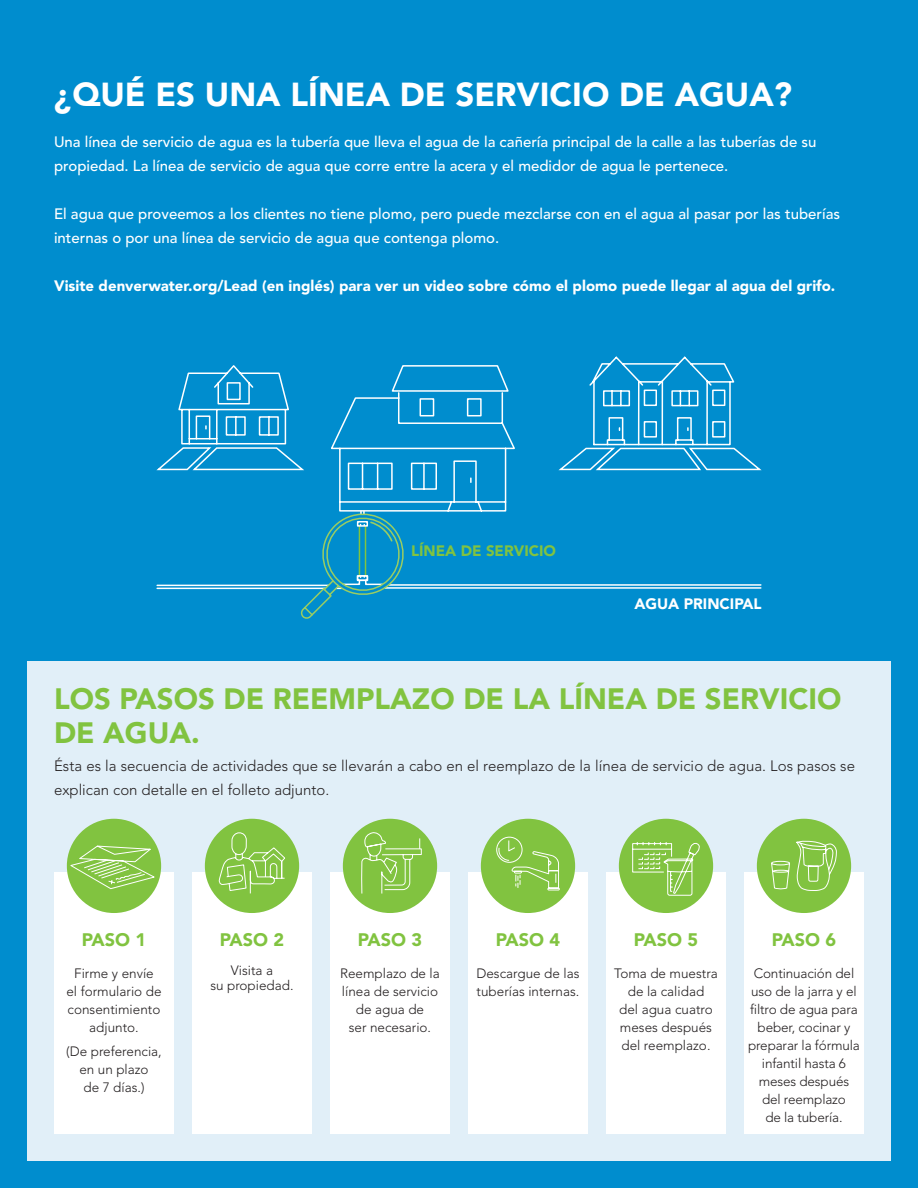
<style>
.page{position:relative;width:918px;height:1188px;background:#008dce}
.page>*{position:absolute;margin:0;border:0;box-sizing:border-box;transform-origin:0 0}
.t1{font:900 33px "Avenir LT Std";color:#fff}
.t2{font:900 29.25px/33.8px "Avenir LT Std";color:#81c340}
.t3{font:900 18px "Avenir LT Std";color:#81c340}
.t4{font:500 15px/24px "Avenir LT Std";color:#fff}
.t5{font:300 15px/24px "Avenir LT Std";letter-spacing:.005em;color:#231f20}
.t6{font:900 15px "Avenir LT Std";color:#fff}
.t7{font:900 15px "Avenir LT Std";color:#81c340}
.t8{font:300 13.5px/18px "Avenir LT Std";color:#231f20;text-align:center}
</style>
<div class="page">
<div style="left:27px;top:662px;width:864px;height:499px;background:#e1eff8"></div>
<div style="left:54px;top:873px;width:120px;height:261px;background:#fff"></div>
<div style="left:192px;top:873px;width:120px;height:261px;background:#fff"></div>
<div style="left:330px;top:873px;width:120px;height:261px;background:#fff"></div>
<div style="left:468px;top:873px;width:120px;height:261px;background:#fff"></div>
<div style="left:606px;top:873px;width:120px;height:261px;background:#fff"></div>
<div style="left:744px;top:873px;width:120px;height:261px;background:#fff"></div>
<hr style="left:389px;top:584px;width:372px;height:2px;background:#fff">
<hr style="left:385px;top:587px;width:376px;height:2px;background:#fff">
<svg style="left:558px;top:356px;width:204px;height:115px"></svg>
<svg style="left:156px;top:365px;width:361px;height:254px"></svg>
<div style="left:67px;top:819px;width:94px;height:94px;background:#81c340;border-radius:50%"></div>
<svg style="left:68px;top:845px;width:89px;height:45px"></svg>
<div style="left:205px;top:819px;width:94px;height:94px;background:#81c340;border-radius:50%"></div>
<svg style="left:218px;top:831px;width:68px;height:63px"></svg>
<div style="left:343px;top:819px;width:94px;height:94px;background:#81c340;border-radius:50%"></div>
<svg style="left:361px;top:832px;width:61px;height:62px"></svg>
<div style="left:619px;top:819px;width:94px;height:94px;background:#81c340;border-radius:50%"></div>
<svg style="left:632px;top:842px;width:68px;height:54px"></svg>
<div style="left:481px;top:819px;width:94px;height:94px;background:#81c340;border-radius:50%"></div>
<svg style="left:496px;top:836px;width:64px;height:55px"></svg>
<div style="left:757px;top:819px;width:94px;height:94px;background:#81c340;border-radius:50%"></div>
<svg style="left:771px;top:840px;width:66px;height:64px"></svg>
<h1 class="t1" style="left:54px;top:74px;width:740px">¿QUÉ ES UNA LÍNEA DE SERVICIO DE AGUA?</h1>
<p class="t4" style="left:54px;top:130px;width:764px">Una línea de servicio de agua es la tubería que lleva el agua de la cañería principal de la calle a las tuberías de su propiedad. La línea de servicio de agua que corre entre la acera y el medidor de agua le pertenece.</p>
<p class="t4" style="left:54px;top:202px;width:788px">El agua que proveemos a los clientes no tiene plomo, pero puede mezclarse con en el agua al pasar por las tuberías internas o por una línea de servicio de agua que contenga plomo.</p>
<p class="t6" style="left:54px;top:277px;width:783px">Visite denverwater.org/Lead (en inglés) para ver un video sobre cómo el plomo puede llegar al agua del grifo.</p>
<p class="t7" style="left:411px;top:541px;width:146px">LÍNEA DE SERVICIO</p>
<p class="t6" style="left:634px;top:595px;width:129px">AGUA PRINCIPAL</p>
<h2 class="t2" style="left:54px;top:682px;width:789px">LOS PASOS DE REEMPLAZO DE LA LÍNEA DE SERVICIO<br>DE AGUA.</h2>
<p class="t5" style="left:54px;top:754px;width:803px">Ésta es la secuencia de actividades que se llevarán a cabo en el reemplazo de la línea de servicio de agua. Los pasos se explican con detalle en el folleto adjunto.</p>
<h3 class="t3" style="left:82px;top:929px;width:66px">PASO 1</h3>
<p class="t8" style="left:66px;top:964px;width:97px">Firme y envíe<br>el formulario de consentimiento adjunto.</p>
<p class="t8" style="left:66px;top:1043px;width:97px">(De preferencia, en un plazo<br>de 7 días.)</p>
<h3 class="t3" style="left:220px;top:929px;width:66px">PASO 2</h3>
<p class="t8" style="left:210px;top:963px;width:85px;line-height:15px">Visita a<br>su propiedad.</p>
<h3 class="t3" style="left:358px;top:929px;width:66px">PASO 3</h3>
<p class="t8" style="left:340px;top:964px;width:101px">Reemplazo de la línea de servicio de agua de<br>ser necesario.</p>
<h3 class="t3" style="left:496px;top:929px;width:66px">PASO 4</h3>
<p class="t8" style="left:476px;top:964px;width:105px;text-align:left">Descargue de las tuberías internas.</p>
<h3 class="t3" style="left:634px;top:929px;width:66px">PASO 5</h3>
<p class="t8" style="left:614px;top:964px;width:105px">Toma de muestra de la calidad<br>del agua cuatro meses después del reemplazo.</p>
<h3 class="t3" style="left:772px;top:929px;width:66px">PASO 6</h3>
<p class="t8" style="left:748px;top:964px;width:113px">Continuación del uso de la jarra y el filtro de agua para beber, cocinar y preparar la fórmula infantil hasta 6 meses después del reemplazo<br>de la tubería.</p>
</div>
